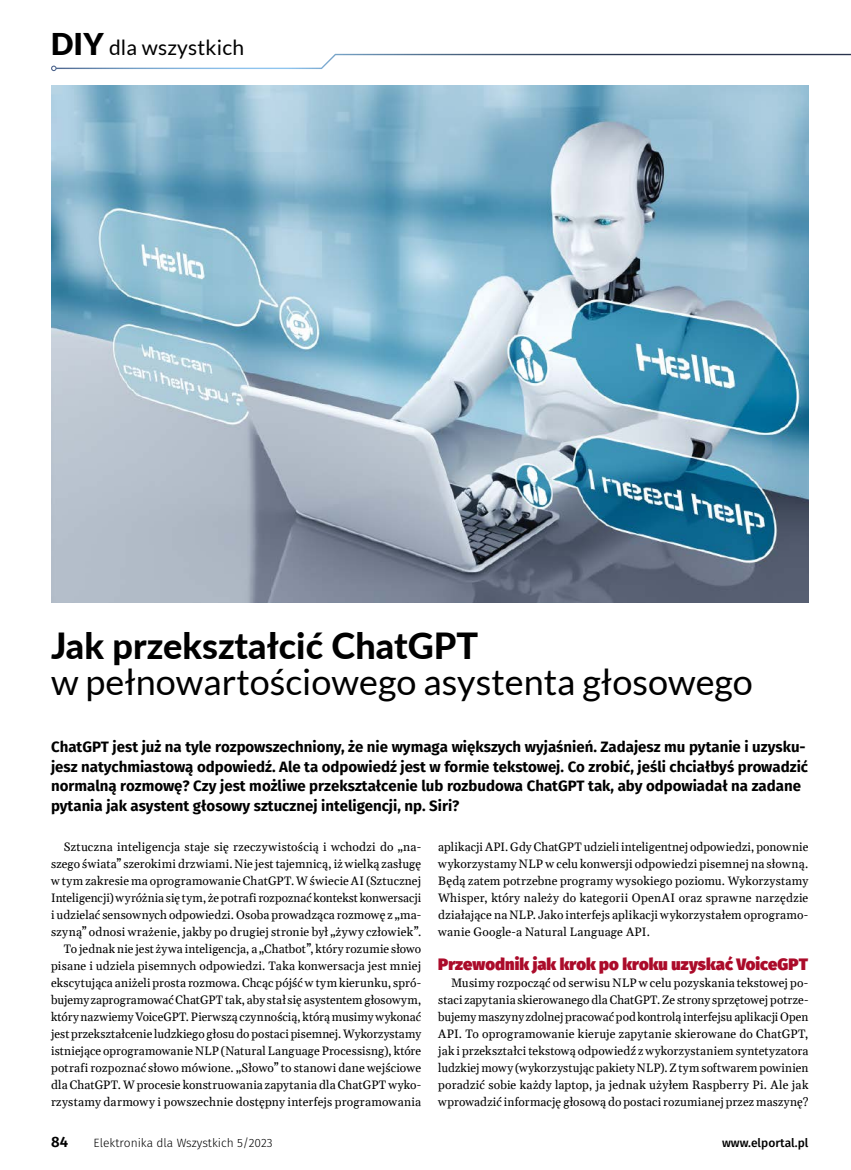
<style>
.page{position:relative;width:851px;height:1170px;background:#fff}
.page>*{position:absolute;margin:0;border:0;box-sizing:border-box;transform-origin:0 0}
.t1{font:36px "Lato";color:#000}
.t2{font:800 36px "Lato";color:#000}
.t3{font:21px "Lato";letter-spacing:.01em;color:#000}
.t4{font:900 16.5px "Fira Sans";letter-spacing:.005em;color:#ab0b2a}
.t5{font:700 15px/19.5px "Fira Sans";color:#000}
.t6{font:600 15px "Fira Sans";color:#000}
.t7{font:12px/17px "Gelasio";letter-spacing:.01em;color:#000;text-align:justify}
.t8{font:300 12px "Fira Sans";color:#000}
.t9{font:500 12px "Fira Sans";color:#000}
.s1{font-weight:900;font-size:30px}
</style>
<div class="page">
<svg style="left:51px;top:54px;width:799px;height:17px"></svg>
<img style="left:51px;top:85px;width:757px;height:517px">
<h2 class="t3" style="left:51px;top:35px;width:194px"><span class="s1">DIY</span> dla wszystkich</h2>
<h1 class="t2" style="left:51px;top:618px;width:428px">Jak przekształcić ChatGPT</h1>
<h1 class="t1" style="left:51px;top:661px;width:703px">w pełnowartościowego asystenta głosowego</h1>
<p class="t5" style="left:51px;top:736px;width:758px">ChatGPT jest już na tyle rozpowszechniony, że nie wymaga większych wyjaśnień. Zadajesz mu pytanie i uzysku&shy;jesz natychmiastową odpowiedź. Ale ta odpowiedź jest w formie tekstowej. Co zrobić, jeśli chciałbyś prowadzić normalną rozmowę? Czy jest możliwe przekształcenie lub rozbudowa ChatGPT tak, aby odpowiadał na zadane pytania jak asystent głosowy sztucznej inteligencji, np. Siri?</p>
<p class="t7" style="left:438px;top:836px;width:371px">aplikacji API. Gdy ChatGPT udzieli inteligentnej odpowiedzi, ponownie wykorzystamy NLP w celu konwersji odpowiedzi pisemnej na słowną.<br>Będą zatem potrzebne programy wysokiego poziomu. Wykorzystamy Whisper, który należy do kategorii OpenAI oraz sprawne narzędzie działające na NLP. Jako interfejs aplikacji wykorzystałem oprogramo&shy;wanie Google-a Natural Language API.</p>
<h3 class="t4" style="left:438px;top:948px;width:371px">Przewodnik jak krok po kroku uzyskać VoiceGPT</h3>
<p class="t7" style="left:438px;top:972px;width:371px;text-indent:13px">Musimy rozpocząć od serwisu NLP w celu pozyskania tekstowej po&shy;staci zapytania skierowanego dla ChatGPT. Ze strony sprzętowej potrze&shy;bujemy maszyny zdolnej pracować pod kontrolą interfejsu aplikacji Open API. To oprogramowanie kieruje zapytanie skierowane do ChatGPT, jak i przekształci tekstową odpowiedź z wykorzystaniem syntetyzatora ludzkiej mowy (wykorzystując pakiety NLP). Z tym softwarem powinien poradzić sobie każdy laptop, ja jednak użyłem Raspberry Pi. Ale jak wprowadzić informację głosową do postaci rozumianej przez maszynę?</p>
<p class="t7" style="left:51px;top:836px;width:371px;text-align:right">Sztuczna inteligencja staje się rzeczywistością i wchodzi do „na&shy;szego świata” szerokimi drzwiami. Nie jest tajemnicą, iż wielką zasługę w tym zakresie ma oprogramowanie ChatGPT. W świecie AI (Sztucznej Inteligencji) wyróżnia się tym, że potrafi rozpoznać kontekst konwersacji i udzielać sensownych odpowiedzi. Osoba prowadząca rozmowę z „ma&shy;szyną” odnosi wrażenie, jakby po drugiej stronie był „żywy człowiek”.<br>To jednak nie jest żywa inteligencja, a „Chatbot”, który rozumie słowo pisane i udziela pisemnych odpowiedzi. Taka konwersacja jest mniej ekscytująca aniżeli prosta rozmowa. Chcąc pójść w tym kierunku, spró&shy;bujemy zaprogramować ChatGPT tak, aby stał się asystentem głosowym, który nazwiemy VoiceGPT. Pierwszą czynnością, którą musimy wykonać jest przekształcenie ludzkiego głosu do postaci pisemnej. Wykorzystamy istniejące oprogramowanie NLP (Natural Language Processisng), które potrafi rozpoznać słowo mówione. „Słowo” to stanowi dane wejściowe dla ChatGPT. W procesie konstruowania zapytania dla ChatGPT wyko&shy;rzystamy darmowy i powszechnie dostępny interfejs programowania</p>
<p class="t6" style="left:51px;top:1128px;width:18px">84</p>
<p class="t8" style="left:94px;top:1133px;width:181px">Elektronika dla Wszystkich 5/2023</p>
<p class="t9" style="left:722px;top:1132px;width:88px">www.elportal.pl</p>
</div>
